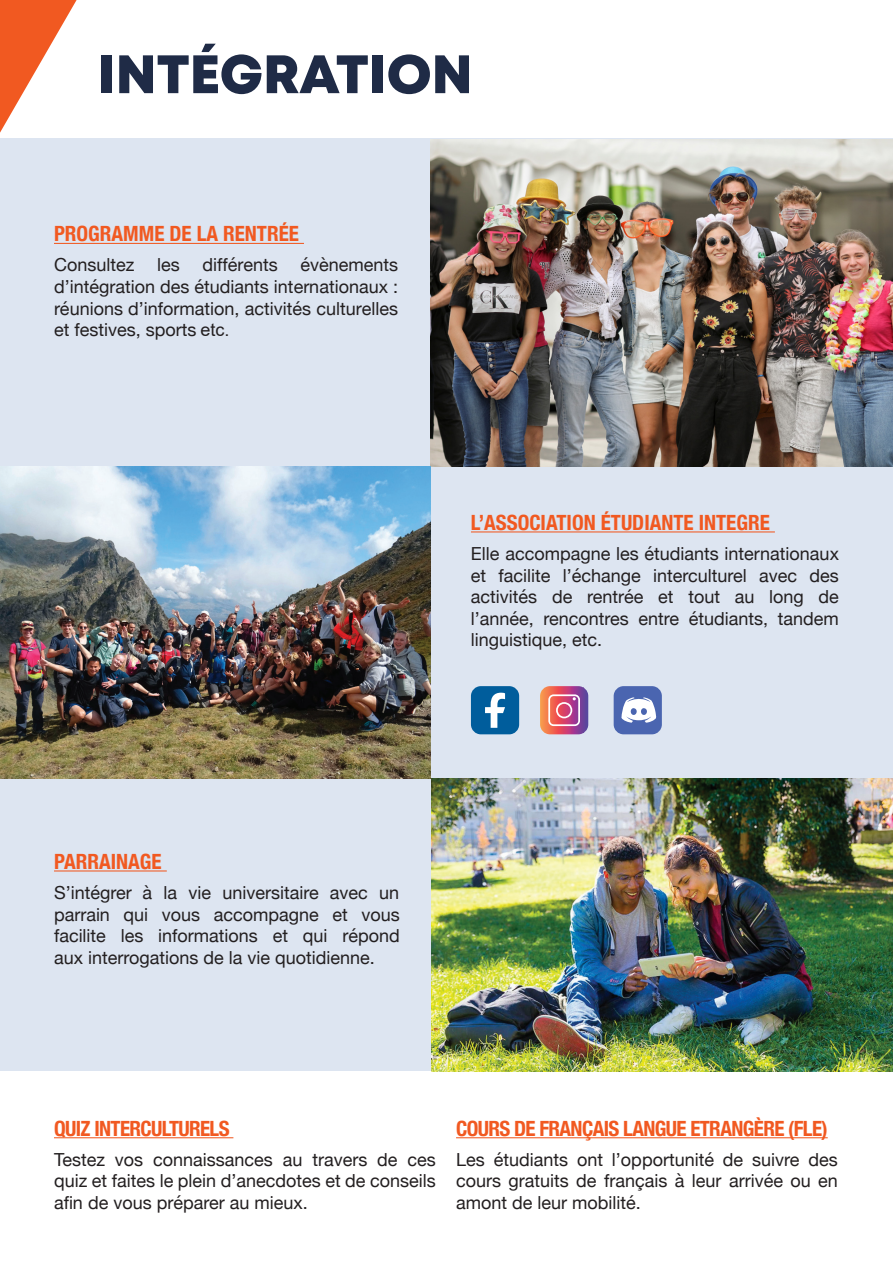
<style>
.page{position:relative;width:893px;height:1263px;background:#fff}
.page>*{position:absolute;margin:0;border:0;box-sizing:border-box;transform-origin:0 0}
.t1{font:800 54px "Mont";color:#1f2b46}
.t2{font:700 condensed 21px "Helvetica Neue";color:#f15921}
.t3{font:700 condensed 21px "Helvetica Neue";letter-spacing:-.03em;color:#f15921}
.t4{font:18px/21.6px "Helvetica Neue";color:#231f20;text-align:justify}
.s1{font-family:"Arial"}
</style>
<div class="page">
<div style="left:0;top:138px;width:893px;height:932px;background:#dde5f1"></div>
<svg style="left:0;top:0;width:77px;height:133px"></svg>
<hr style="left:54px;top:243px;width:250px;height:1px;background:#f15921">
<hr style="left:471px;top:531px;width:304px;height:1px;background:#f15921">
<hr style="left:54px;top:870px;width:113px;height:1px;background:#f15921">
<hr style="left:456px;top:1137px;width:372px;height:1px;background:#f15921">
<hr style="left:54px;top:1137px;width:179px;height:1px;background:#f15921">
<img style="left:431px;top:139px;width:462px;height:328px">
<img style="left:0;top:467px;width:431px;height:311px">
<img style="left:432px;top:778px;width:461px;height:293px">
<div style="left:471px;top:686px;width:48px;height:48px;background:#005d9c;border-radius:10px"></div>
<svg style="left:485px;top:693px;width:20px;height:35px"></svg>
<svg style="left:540px;top:686px;width:48px;height:48px;background:#cb6d84"></svg>
<div style="left:614px;top:686px;width:48px;height:48px;background:#4a65b0;border-radius:10px"></div>
<svg style="left:621px;top:697px;width:35px;height:26px"></svg>
<h1 class="t1" style="left:98px;top:39px;width:376px">INTÉGRATION</h1>
<p class="t2" style="left:54px;top:216px;width:246px">PROGRAMME DE LA RENTRÉE</p>
<p class="t4" style="left:54px;top:255px;width:82px">Consultez</p>
<p class="t4" style="left:157px;top:255px;width:24px">les</p>
<p class="t4" style="left:202px;top:255px;width:77px">différents</p>
<p class="t4" style="left:54px;top:255px;width:346px;text-indent:246px">évènements d’intégration des étudiants internationaux : réunions d’information, activités culturelles et festives, sports <span class="s1">etc.</span></p>
<p class="t2" style="left:471px;top:505px;width:300px">L’ASSOCIATION ÉTUDIANTE INTEGRE</p>
<p class="t4" style="left:471px;top:544px;width:370px">Elle accompagne les étudiants internationaux et facilite l’échange interculturel avec des activités de rentrée et tout au long de l’année, rencontres entre étudiants, tandem linguistique, etc.</p>
<p class="t2" style="left:54px;top:844px;width:109px">PARRAINAGE</p>
<p class="t4" style="left:54px;top:883px;width:347px">S’intégrer à la vie universitaire avec un parrain qui vous accompagne et vous facilite les informations et qui répond aux interrogations de la vie quotidienne.</p>
<p class="t3" style="left:54px;top:1111px;width:177px">QUIZ INTERCULTURELS</p>
<p class="t4" style="left:54px;top:1149px;width:383px">Testez vos connaissances au travers de ces quiz et faites le plein d’anecdotes et de conseils afin de vous préparer au mieux.</p>
<p class="t3" style="left:456px;top:1111px;width:373px">COURS DE FRANÇAIS LANGUE ETRANGÈRE (FLE)</p>
<p class="t4" style="left:456px;top:1149px;width:383px">Les étudiants ont l’opportunité de suivre des cours gratuits de français à leur arrivée ou en amont de leur mobilité.</p>
</div>
